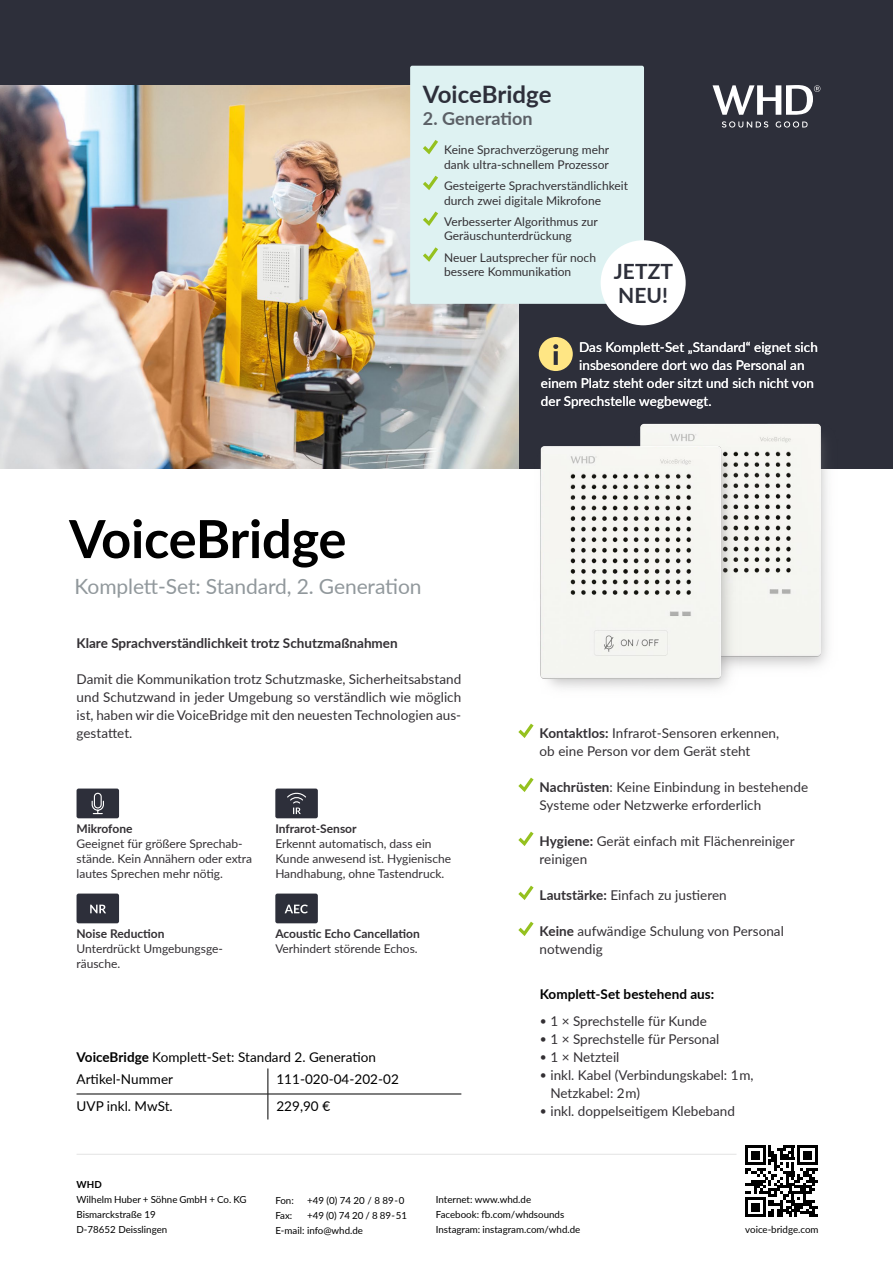
<style>
.page{position:relative;width:893px;height:1263px;background:#fff}
.page>*{position:absolute;margin:0;border:0;box-sizing:border-box;transform-origin:0 0}
.t1{font:700 52.5px "Lato";letter-spacing:-.01em;color:#000}
.t2{font:700 24px "Lato";color:#2d2f3a}
.t3{font:21px "Lato";letter-spacing:-.005em;color:#91989c}
.t4{font:700 21px/24px "Lato";color:#2d2f3a}
.t5{font:700 18px "Lato";letter-spacing:.005em;color:#5b6066}
.t6{font:13.5px/18px "Lato";color:#333034}
.t7{font:13.5px "Lato";letter-spacing:.005em;color:#fff}
.t8{font:13.5px "Lato";letter-spacing:.005em;color:#000}
.t9{font:700 13.5px "Lato";color:#333034}
.t10{font:700 13.5px "Lato";letter-spacing:.005em;color:#000}
.t11{font:12px/15px "Lato";color:#333034}
.t12{font:700 12px "Lato";color:#333034}
.t13{font:9.75px/15px "Lato";color:#000}
.t14{font:700 9.75px "Lato";color:#000}
.s1{font-weight:700}
.s2{font-size:12px}
</style>
<div class="page">
<div style="left:0;top:0;width:893px;height:468px;background:#2d2f3a"></div>
<div style="left:77px;top:788px;width:42px;height:30px;background:#2d2f3a;border-radius:2px"></div>
<svg style="left:91px;top:792px;width:13px;height:23px"></svg>
<div style="left:77px;top:893px;width:42px;height:30px;background:#2d2f3a;border-radius:2px"></div>
<svg style="left:90px;top:905px;width:16px;height:8px"></svg>
<div style="left:275px;top:788px;width:43px;height:30px;background:#2d2f3a;border-radius:2px"></div>
<svg style="left:287px;top:792px;width:19px;height:22px"></svg>
<div style="left:275px;top:893px;width:43px;height:30px;background:#2d2f3a;border-radius:2px"></div>
<svg style="left:285px;top:904px;width:23px;height:9px"></svg>
<svg style="left:722px;top:121px;width:46px;height:7px"></svg>
<svg style="left:776px;top:121px;width:32px;height:7px"></svg>
<svg style="left:712px;top:85px;width:108px;height:30px"></svg>
<svg style="left:518px;top:725px;width:16px;height:13px"></svg>
<svg style="left:518px;top:778px;width:16px;height:14px"></svg>
<svg style="left:518px;top:832px;width:16px;height:14px"></svg>
<svg style="left:518px;top:886px;width:16px;height:14px"></svg>
<svg style="left:518px;top:922px;width:16px;height:14px"></svg>
<hr style="left:77px;top:1154px;width:659px;height:1px;background:#e3e3e4">
<svg style="left:745px;top:1145px;width:72px;height:72px"></svg>
<img style="left:0;top:85px;width:519px;height:383px">
<div style="left:539px;top:337px;width:34px;height:34px;background:#ffe684;border-radius:50%"></div>
<svg style="left:553px;top:344px;width:5px;height:21px"></svg>
<img style="left:498px;top:377px;width:395px;height:92px">
<img style="left:390px;top:404px;width:453px;height:321px">
<div style="left:410px;top:66px;width:234px;height:238px;background:#def2f2;border-radius:2px"></div>
<svg style="left:423px;top:140px;width:15px;height:14px"></svg>
<svg style="left:423px;top:176px;width:15px;height:14px"></svg>
<svg style="left:423px;top:212px;width:15px;height:14px"></svg>
<svg style="left:423px;top:247px;width:15px;height:15px"></svg>
<div style="left:601px;top:240px;width:85px;height:85px;background:#fff;border-radius:50%"></div>
<svg style="left:268px;top:1068px;width:1px;height:51px"></svg>
<hr style="left:77px;top:1094px;width:191px;height:1px;background:#000">
<hr style="left:268px;top:1094px;width:193px;height:1px;background:#000">
<h2 class="t2" style="left:423px;top:77px;width:130px">VoiceBridge</h2>
<h3 class="t5" style="left:423px;top:105px;width:111px">2. Generation</h3>
<p class="t11" style="left:444px;top:142px;width:167px;line-height:14.4px">Keine Sprachverzögerung mehr dank ultra-schnellem Prozessor</p>
<p class="t11" style="left:444px;top:178px;width:186px;line-height:14.4px">Gesteigerte Sprachverständlichkeit durch zwei digitale Mikrofone</p>
<p class="t11" style="left:444px;top:214px;width:155px;line-height:14.4px">Verbesserter Algorithmus zur<br>Geräuschunterdrückung</p>
<p class="t11" style="left:444px;top:250px;width:153px;line-height:14.4px">Neuer Lautsprecher für noch bessere Kommunikation</p>
<h3 class="t4" style="left:614px;top:259px;width:60px">JETZT<br>NEU!</h3>
<p class="t7" style="left:579px;top:337px;width:240px">Das Komplett-Set „Standard“ eignet sich</p>
<p class="t7" style="left:579px;top:355px;width:227px">insbesondere dort wo das Personal an</p>
<p class="t7" style="left:541px;top:373px;width:275px">einem Platz steht oder sitzt und sich nicht von</p>
<p class="t7" style="left:541px;top:391px;width:172px">der Sprechstelle wegbewegt.</p>
<p class="t7" style="left:651px;top:337px;width:6px">t</p>
<h1 class="t1" style="left:69px;top:500px;width:279px">VoiceBridge</h1>
<h3 class="t3" style="left:75px;top:571px;width:348px">Komplett-Set: Standard, 2. Generation</h3>
<p class="t9" style="left:77px;top:633px;width:323px">Klare Sprachverständlichkeit trotz Schutzmaßnahmen</p>
<p class="t6" style="left:77px;top:670px;width:386px;text-align:justify">Damit die Kommunikation trotz Schutzmaske, Sicherheitsabstand und Schutzwand in jeder Umgebung so verständlich wie möglich ist, haben wir die VoiceBridge mit den neuesten Technologien aus&shy;gestattet.</p>
<p class="t12" style="left:77px;top:820px;width:57px">Mikrofone</p>
<p class="t11" style="left:77px;top:836px;width:177px">Geeignet für größere Sprechab&shy;stände. Kein Annähern oder extra lautes Sprechen mehr nötig.</p>
<p class="t12" style="left:77px;top:925px;width:90px">Noise Reduction</p>
<p class="t11" style="left:77px;top:941px;width:148px">Unterdrückt Umgebungsge&shy;räusche.</p>
<p class="t12" style="left:275px;top:820px;width:83px">Infrarot-Sensor</p>
<p class="t11" style="left:275px;top:836px;width:177px">Erkennt automatisch, dass ein<br>Kunde anwesend ist. Hygienische<br>Handhabung, ohne Tastendruck.</p>
<p class="t12" style="left:275px;top:925px;width:146px">Acoustic Echo Cancellation</p>
<p class="t11" style="left:275px;top:941px;width:144px">Verhindert störende Echos.</p>
<p class="t8" style="left:77px;top:1047px;width:301px"><span class="s1">VoiceBridge</span> Komplett-Set: Standard 2. Generation</p>
<p class="t8" style="left:77px;top:1069px;width:98px">Artikel-Nummer</p>
<p class="t8" style="left:276px;top:1069px;width:124px">111-020-04-202-02</p>
<p class="t8" style="left:77px;top:1097px;width:98px">UVP inkl. MwSt.</p>
<p class="t8" style="left:276px;top:1097px;width:55px">229,90 €</p>
<p class="t6" style="left:540px;top:724px;width:241px"><span class="s1">Kontaktlos:</span> Infrarot-Sensoren erkennen, ob eine Person vor dem Gerät steht</p>
<p class="t6" style="left:540px;top:778px;width:270px"><span class="s1">Nachrüsten</span>: Keine Einbindung in bestehende<br>Systeme oder Netzwerke erforderlich</p>
<p class="t6" style="left:540px;top:832px;width:257px"><span class="s1">Hygiene:</span> Gerät einfach mit Flächenreiniger reinigen</p>
<p class="t6" style="left:540px;top:886px;width:189px"><span class="s1">Lautstärke:</span> Einfach zu justieren</p>
<p class="t6" style="left:540px;top:922px;width:246px"><span class="s1">Keine</span> aufwändige Schulung von Personal notwendig</p>
<p class="t10" style="left:540px;top:984px;width:176px">Komplett-Set bestehend aus:</p>
<p class="t6" style="left:540px;top:1012px;width:169px"><span class="s2">•</span> 1 × Sprechstelle für Kunde</p>
<p class="t6" style="left:540px;top:1030px;width:181px"><span class="s2">•</span> 1 × Sprechstelle für Personal</p>
<p class="t6" style="left:540px;top:1048px;width:81px"><span class="s2">•</span> 1 × Netzteil</p>
<p class="t6" style="left:550px;top:1066px;width:205px;text-indent:-11px"><span class="s2">•</span> inkl. Kabel (Verbindungskabel: 1 m,<br>Netzkabel: 2 m)</p>
<p class="t6" style="left:540px;top:1102px;width:197px"><span class="s2">•</span> inkl. doppelseitigem Klebeband</p>
<p class="t14" style="left:77px;top:1177px;width:27px">WHD</p>
<p class="t13" style="left:77px;top:1192px;width:172px">Wilhelm Huber + Söhne GmbH + Co. KG<br>Bismarckstraße 19<br>D-78652 Deisslingen</p>
<p class="t13" style="left:275px;top:1193px;width:20px">Fon:</p>
<p class="t13" style="left:307px;top:1193px;width:99px">+49 (0) 74 20 / 8 89 - 0</p>
<p class="t13" style="left:275px;top:1208px;width:133px;text-indent:32px">+49 (0) 74 20 / 8 89 - 51<br>E-mail: info@whd.de</p>
<p class="t13" style="left:275px;top:1208px;width:18px">Fax:</p>
<p class="t13" style="left:436px;top:1192px;width:146px">Internet: www.whd.de<br>Facebook: fb.com/whdsounds<br>Instagram: instagram.com/whd.de</p>
<p class="t13" style="left:745px;top:1222px;width:75px">voice-bridge.com</p>
</div>
